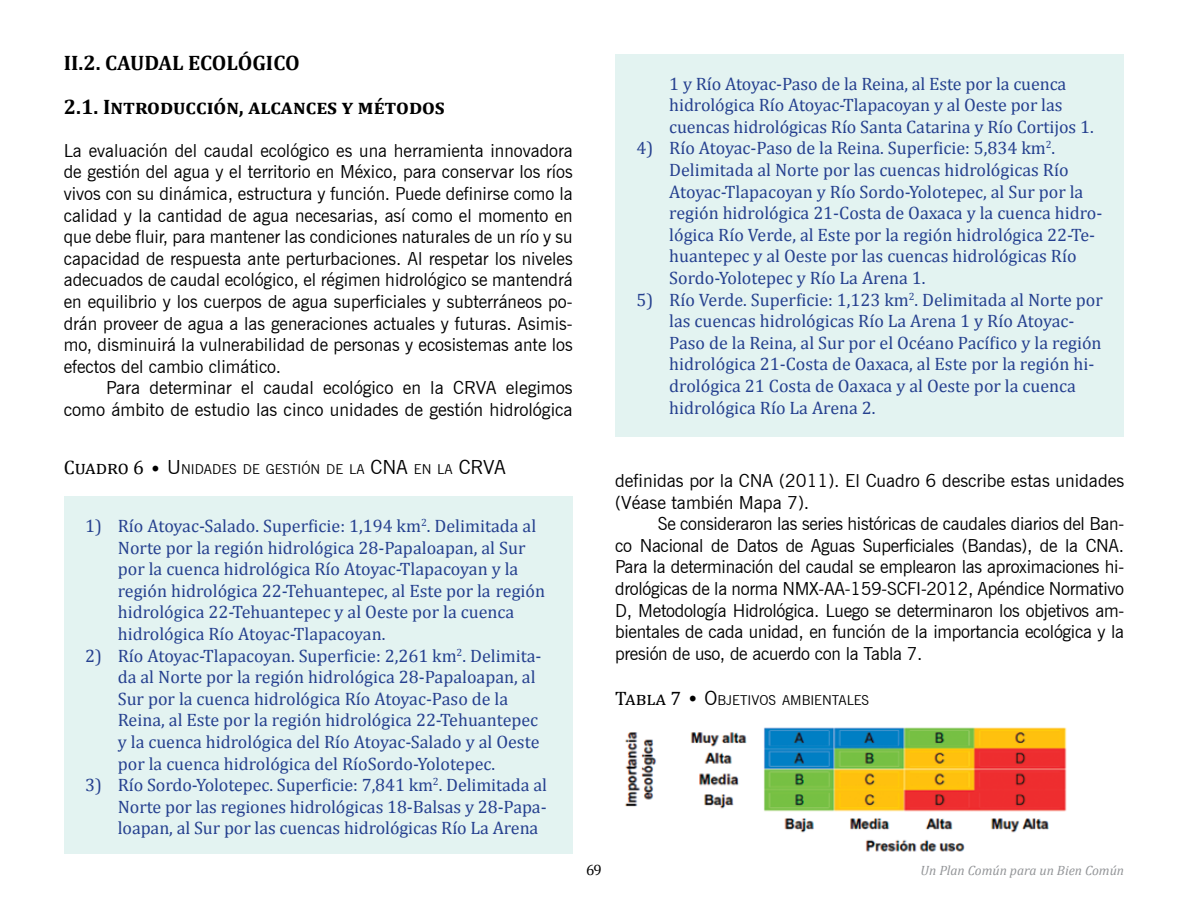
<style>
.page{position:relative;width:1188px;height:918px;background:#fff}
.page>*{position:absolute;margin:0;border:0;box-sizing:border-box;transform-origin:0 0}
.t1{font:700 21px/43.2px "Cambria";color:#000}
.t2{font:18px/21.6px "Cambria";color:#25408f}
.t3{font:18px/21.6px "News Gothic BT";color:#000;text-align:justify}
.t4{font:15px "Cambria";color:#000}
.t5{font:13.65px "News Gothic BT";color:#000}
.t6{font:italic 13.5px "Cambria";color:#939598}
.s1{font-family:"Cambria";font-size:19.5px}
.s2{font-size:19.5px}
</style>
<div class="page">
<div style="left:64px;top:496px;width:509px;height:358px;background:#e3f3f1"></div>
<div style="left:615px;top:54px;width:509px;height:383px;background:#e3f3f1"></div>
<img style="left:625px;top:727px;width:442px;height:125px">
<p class="t1" style="left:64px;top:41px;width:383px">II.2. CAUDAL ECOLÓGICO<br>2.1. Introducción, alcances y métodos</p>
<p class="t3" style="left:64px;top:139px;width:510px">La evaluación del caudal ecológico es una herramienta innovadora de gestión del agua y el territorio en México, para conservar los ríos vivos con su dinámica, estructura y función. Puede definirse como la calidad y la cantidad de agua necesarias, así como el momento en que debe fluir, para mantener las condiciones naturales de un río y su capacidad de respuesta ante perturbaciones. Al respetar los niveles adecuados de caudal ecológico, el régimen hidrológico se mantendrá en equilibrio y los cuerpos de agua superficiales y subterráneos po&shy;drán proveer de agua a las generaciones actuales y futuras. Asimis&shy;mo, disminuirá la vulnerabilidad de personas y ecosistemas ante los efectos del cambio climático.</p>
<p class="t3" style="left:64px;top:377px;width:510px;text-align:right">Para determinar el caudal ecológico en la CRVA elegimos como ámbito de estudio las cinco unidades de gestión hidrológica</p>
<p class="t2" style="left:669px;top:73px;width:426px">1 y Río Atoyac-Paso de la Reina, al Este por la cuenca hidrológica Río Atoyac-Tlapacoyan y al Oeste por las cuencas hidrológicas Río Santa Catarina y Río Cortijos 1.</p>
<p class="t2" style="left:669px;top:137px;width:435px;text-indent:-33px">4) Río Atoyac-Paso de la Reina. Superficie: 5,834 km<sup>2</sup>.<br>Delimitada al Norte por las cuencas hidrológicas Río Atoyac-Tlapacoyan y Río Sordo-Yolotepec, al Sur por la región hidrológica 21-Costa de Oaxaca y la cuenca hidro&shy;lógica Río Verde, al Este por la región hidrológica 22-Te&shy;huantepec y al Oeste por las cuencas hidrológicas Río Sordo-Yolotepec y Río La Arena 1.</p>
<p class="t2" style="left:669px;top:289px;width:435px;text-indent:-33px">5) Río Verde. Superficie: 1,123 km<sup>2</sup>. Delimitada al Norte por las cuencas hidrológicas Río La Arena 1 y Río Atoyac-Paso de la Reina, al Sur por el Océano Pacífico y la región hidrológica 21-Costa de Oaxaca, al Este por la región hi&shy;drológica 21 Costa de Oaxaca y al Oeste por la cuenca hidrológica Río La Arena 2.</p>
<p class="t5" style="left:64px;top:461px;width:443px"><span class="s1">Cuadro 6</span> <span class="s2">• U</span>NIDADES DE GESTIÓN DE LA <span class="s2">CNA</span> EN LA <span class="s2">CRVA</span></p>
<p class="t2" style="left:118px;top:515px;width:429px;text-indent:-33px">1) Río Atoyac-Salado. Superficie: 1,194 km<sup>2</sup>. Delimitada al Norte por la región hidrológica 28-Papaloapan, al Sur por la cuenca hidrológica Río Atoyac-Tlapacoyan y la región hidrológica 22-Tehuantepec, al Este por la región hidrológica 22-Tehuantepec y al Oeste por la cuenca hidrológica Río Atoyac-Tlapacoyan.</p>
<p class="t2" style="left:118px;top:645px;width:425px;text-indent:-33px">2) Río Atoyac-Tlapacoyan. Superficie: 2,261 km<sup>2</sup>. Delimita&shy;da al Norte por la región hidrológica 28-Papaloapan, al Sur por la cuenca hidrológica Río Atoyac-Paso de la Reina, al Este por la región hidrológica 22-Tehuantepec y la cuenca hidrológica del Río Atoyac-Salado y al Oeste por la cuenca hidrológica del RíoSordo-Yolotepec.</p>
<p class="t2" style="left:118px;top:774px;width:431px;text-align:justify;text-indent:-33px">3) Río Sordo-Yolotepec. Superficie: 7,841 km<sup>2</sup>. Delimitada al Norte por las regiones hidrológicas 18-Balsas y 28-Papa&shy;loapan, al Sur por las cuencas hidrológicas Río La Arena</p>
<p class="t3" style="left:615px;top:470px;width:510px">definidas por la CNA (2011). El Cuadro 6 describe estas unidades (Véase también Mapa 7).</p>
<p class="t3" style="left:615px;top:513px;width:510px;text-indent:43px">Se consideraron las series históricas de caudales diarios del Ban&shy;co Nacional de Datos de Aguas Superficiales (Bandas), de la CNA.<br>Para la determinación del caudal se emplearon las aproximaciones hi&shy;drológicas de la norma NMX-AA-159-SCFI-2012, Apéndice Normativo D, Metodología Hidrológica. Luego se determinaron los objetivos am&shy;bientales de cada unidad, en función de la importancia ecológica y la presión de uso, de acuerdo con la Tabla 7.</p>
<p class="t5" style="left:615px;top:692px;width:256px"><span class="s1">Tabla 7</span> <span class="s2">• O</span>BJETIVOS AMBIENTALES</p>
<p class="t4" style="left:586px;top:861px;width:17px">69</p>
<p class="t6" style="left:921px;top:861px;width:205px">Un Plan Común para un Bien Común</p>
</div>
